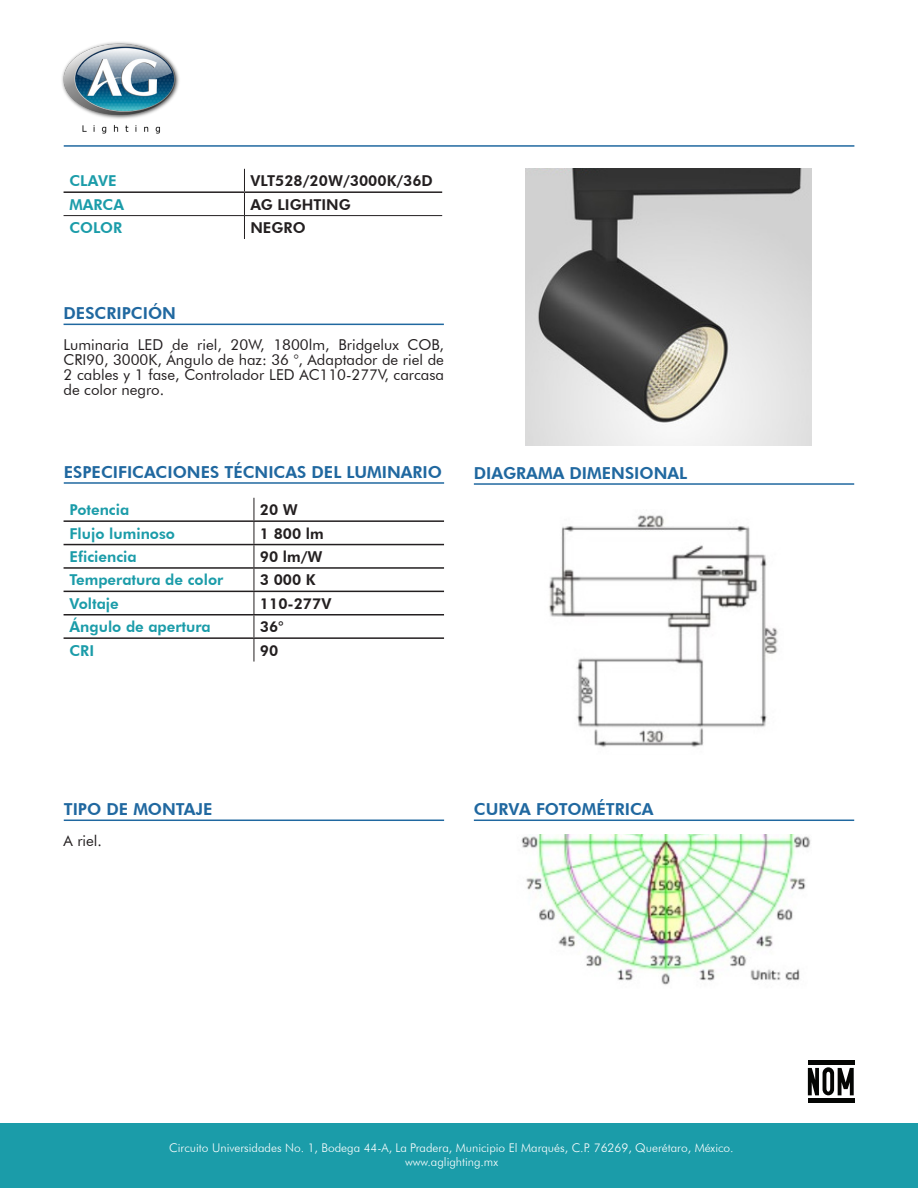
<style>
.page{position:relative;width:918px;height:1188px;background:#fff}
.page>*{position:absolute;margin:0;border:0;box-sizing:border-box;transform-origin:0 0}
.t1{font:800 16.5px "Futura BT";color:#2068a0}
.t2{font:15px/15px "Futura BT";color:#231f20;text-align:justify}
.t3{font:800 15px "Futura BT";color:#1b9ca9}
.t4{font:800 15px "Futura BT";color:#231f20}
.t5{font:300 12px/14.4px "Futura BT";color:#fff;text-align:center}
</style>
<div class="page">
<div style="left:0;top:1123px;width:918px;height:65px;background:#1b9ca9"></div>
<hr style="left:808px;top:1061px;width:46px;height:4px;background:#040503">
<hr style="left:808px;top:1099px;width:46px;height:4px;background:#040503">
<svg style="left:808px;top:1067px;width:46px;height:28px"></svg>
<hr style="left:64px;top:215px;width:180px;height:1px;background:#231f20">
<hr style="left:244px;top:215px;width:198px;height:1px;background:#231f20">
<svg style="left:244px;top:169px;width:1px;height:70px"></svg>
<hr style="left:64px;top:191px;width:180px;height:2px;background:#231f20">
<hr style="left:244px;top:191px;width:198px;height:2px;background:#231f20">
<hr style="left:474px;top:483px;width:380px;height:2px;background:#2068a0">
<hr style="left:64px;top:820px;width:380px;height:1px;background:#2068a0">
<hr style="left:474px;top:820px;width:380px;height:1px;background:#2068a0">
<svg style="left:254px;top:498px;width:1px;height:164px"></svg>
<hr style="left:64px;top:520px;width:190px;height:2px;background:#231f20">
<hr style="left:254px;top:520px;width:190px;height:2px;background:#231f20">
<hr style="left:64px;top:544px;width:190px;height:1px;background:#231f20">
<hr style="left:254px;top:544px;width:190px;height:1px;background:#231f20">
<hr style="left:64px;top:567px;width:190px;height:2px;background:#231f20">
<hr style="left:254px;top:567px;width:190px;height:2px;background:#231f20">
<hr style="left:64px;top:591px;width:190px;height:1px;background:#231f20">
<hr style="left:254px;top:591px;width:190px;height:1px;background:#231f20">
<hr style="left:64px;top:614px;width:190px;height:2px;background:#231f20">
<hr style="left:254px;top:614px;width:190px;height:2px;background:#231f20">
<hr style="left:64px;top:637px;width:190px;height:2px;background:#231f20">
<hr style="left:254px;top:637px;width:190px;height:2px;background:#231f20">
<hr style="left:64px;top:482px;width:380px;height:2px;background:#2068a0">
<hr style="left:64px;top:324px;width:380px;height:1px;background:#2068a0">
<img style="left:62px;top:42px;width:117px;height:92px">
<hr style="left:64px;top:145px;width:790px;height:2px;background:#2068a0">
<img style="left:549px;top:515px;width:229px;height:232px">
<img style="left:521px;top:834px;width:290px;height:151px">
<img style="left:526px;top:169px;width:286px;height:276px">
<p class="t3" style="left:70px;top:172px;width:49px">CLAVE</p>
<p class="t4" style="left:250px;top:172px;width:184px">VLT528/20W/3000K/36D</p>
<p class="t3" style="left:70px;top:195px;width:56px">MARCA</p>
<p class="t4" style="left:250px;top:195px;width:102px">AG LIGHTING</p>
<p class="t3" style="left:70px;top:219px;width:54px">COLOR</p>
<p class="t4" style="left:250px;top:219px;width:57px">NEGRO</p>
<p class="t1" style="left:64px;top:303px;width:114px">DESCRIPCIÓN</p>
<p class="t2" style="left:64px;top:337px;width:382px">Luminaria LED de riel, 20W, 1800lm, Bridgelux COB, CRI90, 3000K, Ángulo de haz: 36 °, Adaptador de riel de 2 cables y 1 fase, Controlador LED AC110-277V, carcasa de color negro.</p>
<p class="t1" style="left:64px;top:462px;width:380px">ESPECIFICACIONES TÉCNICAS DEL LUMINARIO</p>
<p class="t3" style="left:70px;top:501px;width:61px">Potencia</p>
<p class="t4" style="left:260px;top:501px;width:40px">20 W</p>
<p class="t3" style="left:70px;top:524px;width:107px">Flujo luminoso</p>
<p class="t4" style="left:260px;top:524px;width:65px">1 800 lm</p>
<p class="t3" style="left:70px;top:548px;width:69px">Eficiencia</p>
<p class="t4" style="left:260px;top:548px;width:64px">90 lm/W</p>
<p class="t3" style="left:70px;top:571px;width:155px">Temperatura de color</p>
<p class="t4" style="left:260px;top:571px;width:57px">3 000 K</p>
<p class="t3" style="left:70px;top:594px;width:51px">Voltaje</p>
<p class="t4" style="left:260px;top:594px;width:73px">110-277V</p>
<p class="t3" style="left:70px;top:618px;width:143px">Ángulo de apertura</p>
<p class="t4" style="left:260px;top:618px;width:25px">36°</p>
<p class="t3" style="left:70px;top:641px;width:26px">CRI</p>
<p class="t4" style="left:260px;top:641px;width:20px">90</p>
<p class="t1" style="left:474px;top:463px;width:215px">DIAGRAMA DIMENSIONAL</p>
<p class="t1" style="left:64px;top:799px;width:150px">TIPO DE MONTAJE</p>
<p class="t1" style="left:474px;top:799px;width:181px">CURVA FOTOMÉTRICA</p>
<p class="t2" style="left:64px;top:833px;width:40px">A riel.</p>
<p class="t5" style="left:169px;top:1140px;width:566px">Circuito Universidades No. 1, Bodega 44-A, La Pradera, Municipio El Marqués, C.P. 76269, Querétaro, México. www.aglighting.mx</p>
</div>
